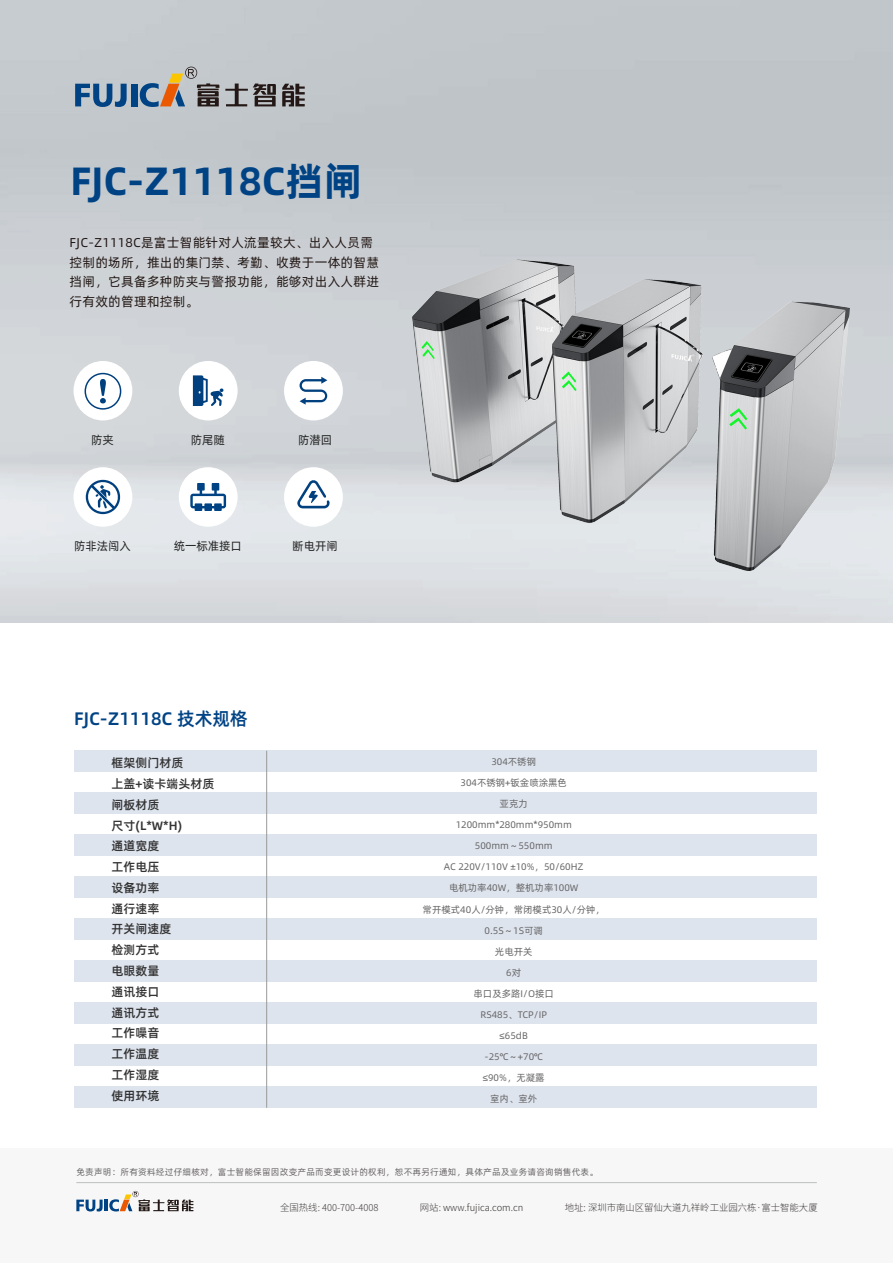
<style>
.page{position:relative;width:893px;height:1263px;background:#fff}
.page>*{position:absolute;margin:0;border:0;box-sizing:border-box;transform-origin:0 0}
.t1{font:39.45px "Alibaba Pu Hui Ti B";color:#004385}
.t2{font:18.15px "Alibaba Pu Hui Ti M";color:#004385}
.t3{font:12.9px/19.5px "Alibaba Pu Hui Ti R";letter-spacing:.02em;color:#231815}
.t4{font:12.15px/20.9px "Alibaba Pu Hui Ti M";color:#333}
.t5{font:11.7px "Alibaba Pu Hui Ti R";color:#232323}
.t6{font:9.6px/21px "Alibaba Pu Hui Ti R";color:#666;text-align:center}
.t7{font:300 9.45px "Source Han Sans CN";color:#3e3a39}
.t8{font:300 9.45px "Source Han Sans CN";color:#302c2a}
.t9{font:8.85px "Alibaba Pu Hui Ti R";letter-spacing:.025em;color:#312c2c}
.s1{color:#3e3a39}
</style>
<div class="page">
<div style="left:74px;top:1003px;width:743px;height:21px;background:#dee4ee"></div>
<div style="left:74px;top:1045px;width:743px;height:21px;background:#dee4ee"></div>
<div style="left:74px;top:1087px;width:743px;height:21px;background:#dee4ee"></div>
<div style="left:570px;top:961px;width:247px;height:21px;background:#dee4ee"></div>
<div style="left:570px;top:919px;width:247px;height:21px;background:#dee4ee"></div>
<div style="left:570px;top:877px;width:247px;height:21px;background:#dee4ee"></div>
<div style="left:570px;top:835px;width:247px;height:21px;background:#dee4ee"></div>
<div style="left:570px;top:793px;width:247px;height:21px;background:#dee4ee"></div>
<div style="left:570px;top:751px;width:247px;height:21px;background:#dee4ee"></div>
<div style="left:267px;top:961px;width:303px;height:21px;background:#dee4ee"></div>
<div style="left:267px;top:919px;width:303px;height:21px;background:#dee4ee"></div>
<div style="left:267px;top:877px;width:303px;height:21px;background:#dee4ee"></div>
<div style="left:267px;top:835px;width:303px;height:21px;background:#dee4ee"></div>
<div style="left:267px;top:793px;width:303px;height:21px;background:#dee4ee"></div>
<div style="left:267px;top:751px;width:303px;height:21px;background:#dee4ee"></div>
<div style="left:74px;top:961px;width:193px;height:21px;background:#dee4ee"></div>
<div style="left:74px;top:919px;width:193px;height:21px;background:#dee4ee"></div>
<div style="left:74px;top:877px;width:193px;height:21px;background:#dee4ee"></div>
<div style="left:74px;top:835px;width:193px;height:21px;background:#dee4ee"></div>
<div style="left:74px;top:793px;width:193px;height:21px;background:#dee4ee"></div>
<div style="left:74px;top:751px;width:193px;height:21px;background:#dee4ee"></div>
<hr style="left:266px;top:751px;width:1px;height:357px;background:#999">
<img style="left:0;top:0;width:893px;height:623px">
<div style="left:0;top:1149px;width:893px;height:114px;background:#f7f7f7"></div>
<hr style="left:76px;top:1182px;width:741px;height:1px;background:#bebfbf">
<svg style="left:76px;top:1191px;width:117px;height:20px"></svg>
<svg style="left:75px;top:84px;width:52px;height:23px"></svg>
<div style="left:131px;top:84px;width:6px;height:22px;background:#004385"></div>
<svg style="left:225px;top:84px;width:51px;height:22px"></svg>
<svg style="left:282px;top:84px;width:23px;height:22px"></svg>
<svg style="left:140px;top:67px;width:79px;height:40px;background:#a09c98"></svg>
<div style="left:179px;top:361px;width:59px;height:59px;background:#fff;border-radius:50%"></div>
<div style="left:284px;top:361px;width:59px;height:59px;background:#fff;border-radius:50%"></div>
<div style="left:74px;top:361px;width:58px;height:59px;background:#fff;border-radius:50%"></div>
<svg style="left:300px;top:377px;width:27px;height:28px"></svg>
<div style="left:179px;top:467px;width:59px;height:60px;background:#fff;border-radius:50%"></div>
<div style="left:284px;top:467px;width:59px;height:60px;background:#fff;border-radius:50%"></div>
<div style="left:74px;top:467px;width:58px;height:60px;background:#fff;border-radius:50%"></div>
<svg style="left:193px;top:375px;width:31px;height:31px"></svg>
<svg style="left:86px;top:480px;width:34px;height:34px"></svg>
<svg style="left:190px;top:483px;width:36px;height:28px"></svg>
<svg style="left:297px;top:480px;width:33px;height:28px"></svg>
<svg style="left:100px;top:379px;width:6px;height:24px"></svg>
<div style="left:85px;top:373px;width:36px;height:37px;border:2px solid #00407e;border-radius:50%"></div>
<img style="left:373px;top:146px;width:516px;height:477px">
<h1 class="t1" style="left:71px;top:150px;width:293px">FJC-Z1118C挡闸</h1>
<h3 class="t3" style="left:70px;top:232px;width:311px">FJC-Z1118C是富士智能针对人流量较大、出入人员需控制的场所，推出的集门禁、考勤、收费于一体的智慧挡闸，它具备多种防夹与警报功能，能够对出入人群进行有效的管理和控制。</h3>
<p class="t5" style="left:91px;top:431px;width:24px">防夹</p>
<p class="t5" style="left:191px;top:431px;width:36px">防尾随</p>
<p class="t5" style="left:298px;top:431px;width:36px">防潜回</p>
<p class="t5" style="left:74px;top:537px;width:58px">防非法闯入</p>
<p class="t5" style="left:174px;top:537px;width:70px">统一标准接口</p>
<p class="t5" style="left:292px;top:537px;width:47px">断电开闸</p>
<h2 class="t2" style="left:74px;top:705px;width:175px">FJC-Z1118C 技术规格</h2>
<p class="t4" style="left:111px;top:752px;width:105px">框架侧门材质<br>上盖+读卡端头材质闸板材质<br>尺寸(L*W*H)<br>通道宽度<br>工作电压<br>设备功率<br>通行速率<br>开关闸速度<br>检测方式<br>电眼数量<br>通讯接口<br>通讯方式<br>工作噪音<br>工作温度<br>工作湿度<br>使用环境</p>
<p class="t6" style="left:423px;top:751px;width:184px">304不锈钢<br>304不锈钢+钣金喷涂黑色<br>亚克力<br>1200mm*280mm*950mm<br>500mm～550mm<br>AC 220V/110V ±10%，50/60HZ<br>电机功率40W，整机功率100W<br>常开模式40人/分钟，常闭模式30人/分钟，<br>0.5S～1S可调<br>光电开关<br>6对<br>串口及多路I/O接口<br>RS485、TCP/IP<br>≤65dB<br>-25℃～+70℃<br>≤90%，无凝露<br>室内、室外</p>
<p class="t9" style="left:76px;top:1165px;width:523px">免责声明：所有资料经过仔细核对，富士智能保留因改变产品而变更设计的权利，恕不再另行通知，具体产品及业务请咨询销售代表。</p>
<p class="t7" style="left:280px;top:1202px;width:100px">全国热线: 400-700-4008</p>
<p class="t8" style="left:420px;top:1202px;width:105px"><span class="s1">网站:</span> w<span class="s1">ww.</span>fujica.com.cn</p>
<p class="t7" style="left:565px;top:1202px;width:254px">地址: 深圳市南山区留仙大道九祥岭工业园六栋·富士智能大厦</p>
</div>
